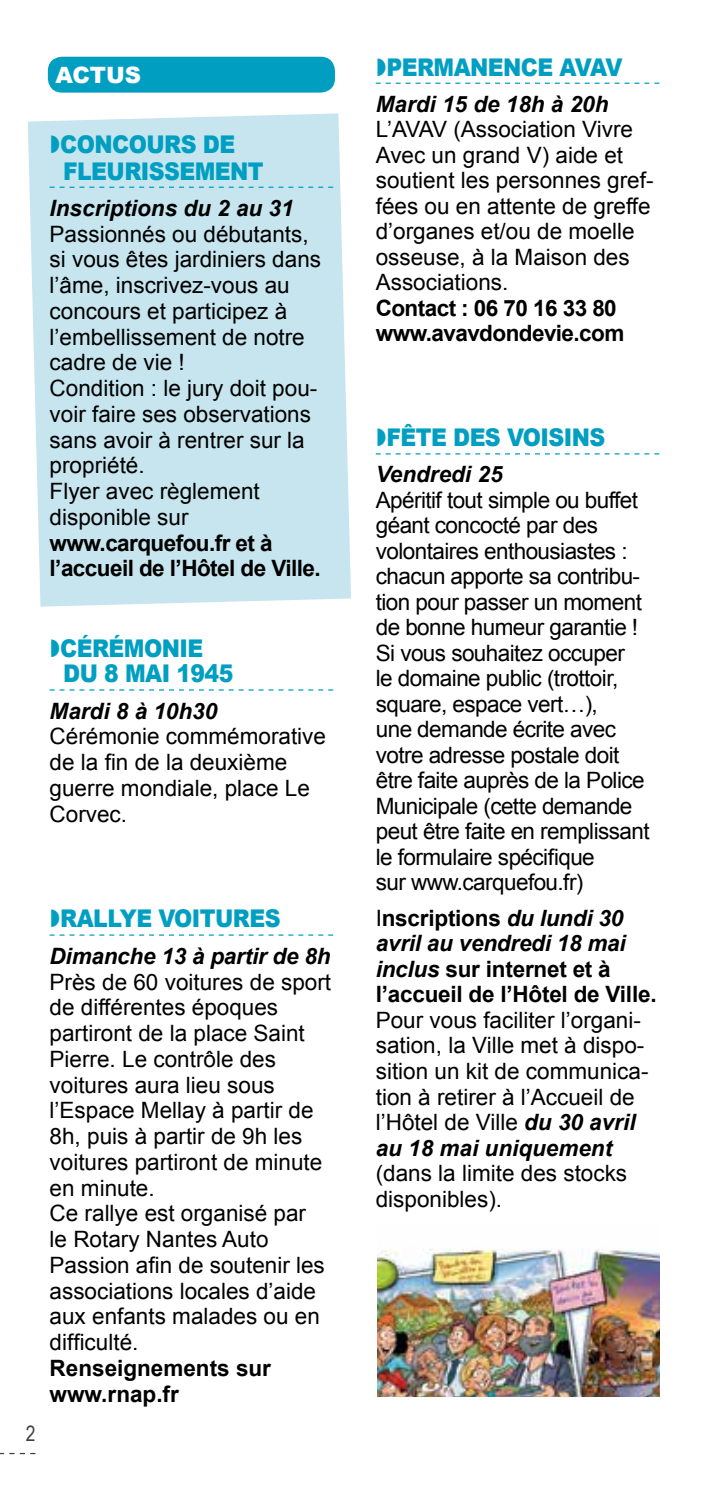
<style>
.page{position:relative;width:709px;height:1489px;background:#fff}
.page>*{position:absolute;margin:0;border:0;box-sizing:border-box;transform-origin:0 0}
.t1{font:900 24.5px/26.2px "Arial";letter-spacing:-.025em;color:#009fc2;scale:.9 1}
.t2{font:22.5px/25.8px "Arial";color:#000}
.t3{font:22.5px/25.5px "Arial";letter-spacing:-.025em;color:#000}
.t4{font:700 22.5px/25.5px "Arial";letter-spacing:-.01em;color:#000}
.t5{font:italic 700 22.5px "Arial";color:#000}
.t6{font:900 22.5px "Arial";color:#fff}
.t7{font:21.25px "Arial Narrow";color:#414042}
.s1{font-weight:400}
.s2{font-style:italic}
.s3{font-weight:700;font-style:italic}
</style>
<div class="page">
<svg style="left:0;top:1452px;width:35px;height:1px"></svg>
<div style="left:28px;top:113px;width:323px;height:493px;background:#c6e5ee"></div>
<svg style="left:50px;top:187px;width:283px;height:1px"></svg>
<svg style="left:50px;top:689px;width:283px;height:1px"></svg>
<svg style="left:50px;top:934px;width:283px;height:1px"></svg>
<svg style="left:376px;top:83px;width:283px;height:1px"></svg>
<svg style="left:376px;top:453px;width:283px;height:1px"></svg>
<div style="left:48px;top:57px;width:287px;height:36px;background:#009fc2;border-radius:14px"></div>
<img style="left:378px;top:1248px;width:281px;height:148px">
<svg style="left:51px;top:135px;width:8px;height:18px"></svg>
<p class="t6" style="left:55px;top:58px;width:87px">ACTUS</p>
<p class="t1" style="left:60px;top:131px;width:228px">CONCOURS DE<br>FLEURISSEMENT</p>
<p class="t5" style="left:50px;top:193px;width:245px">Inscriptions du 2 au 31</p>
<p class="t2" style="left:50px;top:221px;width:273px">Passionnés ou débutants, si vous êtes jardiniers dans l’âme, inscrivez-vous au concours et participez à l’embellissement de notre cadre de vie !<br>Condition : le jury doit pou&shy;voir faire ses observations sans avoir à rentrer sur la propriété.<br>Flyer avec règlement disponible sur</p>
<p class="t4" style="left:50px;top:530px;width:272px">www.carquefou.fr et à l’accueil de l’Hôtel de Ville.</p>
<p class="t1" style="left:60px;top:634px;width:194px">CÉRÉMONIE<br>DU 8 MAI 1945</p>
<p class="t5" style="left:50px;top:695px;width:169px">Mardi 8 à 10h30</p>
<p class="t2" style="left:50px;top:723px;width:278px">Cérémonie commémorative de la fin de la deuxième guerre mondiale, place Le<br>Corvec.</p>
<p class="t7" style="left:26px;top:1418px;width:11px">2</p>
<p class="t1" style="left:60px;top:904px;width:246px">RALLYE VOITURES</p>
<p class="t5" style="left:50px;top:940px;width:282px">Dimanche 13 à partir de 8h</p>
<p class="t2" style="left:50px;top:968px;width:283px">Près de 60 voitures de sport de différentes époques partiront de la place Saint<br>Pierre. Le contrôle des voitures aura lieu sous l’Espace Mellay à partir de<br>8h, puis à partir de 9h les voitures partiront de minute en minute.<br>Ce rallye est organisé par<br>le Rotary Nantes Auto<br>Passion afin de soutenir les associations locales d’aide aux enfants malades ou en difficulté.</p>
<p class="t4" style="left:50px;top:1355px;width:223px">Renseignements sur www.rnap.fr</p>
<p class="t1" style="left:386px;top:53px;width:264px">PERMANENCE AVAV</p>
<p class="t5" style="left:376px;top:89px;width:234px">Mardi 15 de 18h à 20h</p>
<p class="t2" style="left:376px;top:117px;width:279px">L’AVAV (Association Vivre<br>Avec un grand V) aide et soutient les personnes gref&shy;fées ou en attente de greffe d’organes et/ou de moelle osseuse, à la Maison des<br>Associations.</p>
<p class="t4" style="left:376px;top:296px;width:250px">Contact : 06 70 16 33 80 www.avavdondevie.com</p>
<p class="t1" style="left:386px;top:423px;width:245px">FÊTE DES VOISINS</p>
<p class="t5" style="left:376px;top:459px;width:128px">Vendredi 25</p>
<p class="t3" style="left:376px;top:487px;width:275px">Apéritif tout simple ou buffet géant concocté par des volontaires enthousiastes : chacun apporte sa contribu&shy;tion pour passer un moment de bonne humeur garantie !<br>Si vous souhaitez occuper<br>le domaine public (trottoir, square, espace vert…),<br>une demande écrite avec votre adresse postale doit être faite auprès de la Police<br>Municipale (cette demande peut être faite en remplissant le formulaire spécifique<br>sur www.carquefou.fr)</p>
<p class="t4" style="left:376px;top:905px;width:282px"><span class="s1">I</span>nscriptions <span class="s2">du lundi 30 avril au vendredi 18 mai inclus</span> sur internet et à l’accueil de l’Hôtel de Ville.</p>
<p class="t2" style="left:376px;top:1007px;width:274px">Pour vous faciliter l’organi&shy;sation, la Ville met à dispo&shy;sition un kit de communica&shy;tion à retirer à l’Accueil de l’Hôtel de Ville <span class="s3">du 30 avril au 18 mai uniquement</span></p>
<p class="t2" style="left:376px;top:1160px;width:253px">(dans la limite des stocks disponibles).</p>
</div>
